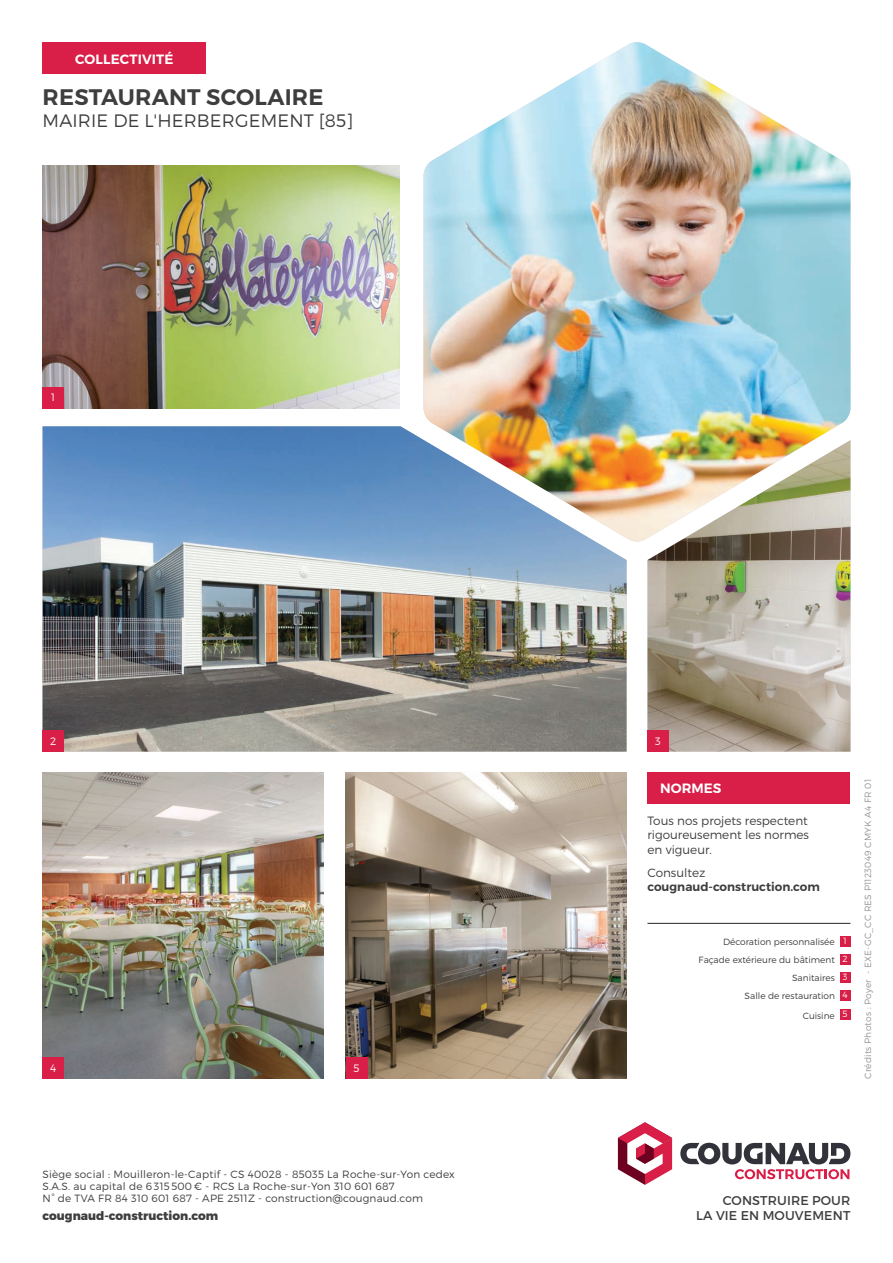
<style>
.page{position:relative;width:893px;height:1263px;background:#fff}
.page>*{position:absolute;margin:0;border:0;box-sizing:border-box;transform-origin:0 0}
.t1{font:600 22.5px "Montserrat";letter-spacing:.01em;color:#3e3e3f}
.t2{font:300 18px "Montserrat";letter-spacing:.01em;color:#3e3e3f}
.t3{font:600 13.5px "Montserrat";letter-spacing:.01em;color:#fff}
.t4{font:12.75px/15.8px "Montserrat";letter-spacing:.01em;color:#3e3e3f;text-align:right}
.t5{font:300 12px/14.4px "Montserrat";color:#3e3e3f;text-align:justify}
.t6{font:600 12px "Montserrat";color:#3e3e3f}
.t7{font:800 12px "Montserrat";color:#3e3e3f}
.t8{font:300 10.65px "Montserrat";color:#fff}
.t9{font:300 10.5px/12px "Montserrat";letter-spacing:.02em;color:#3e3e3f}
.t10{font:300 9px/18px "Montserrat";color:#3e3e3f;text-align:right}
.t11{font:300 9px "Montserrat";letter-spacing:.02em;color:#939598}
.s1{color:#fff}
</style>
<div class="page">
<img style="left:43px;top:773px;width:280px;height:306px">
<img style="left:346px;top:772px;width:281px;height:307px">
<img style="left:647px;top:542px;width:203px;height:210px">
<img style="left:43px;top:426px;width:584px;height:326px">
<img style="left:423px;top:42px;width:427px;height:500px">
<hr style="left:647px;top:923px;width:203px;height:1px;background:#3e3e3f">
<div style="left:43px;top:43px;width:163px;height:31px;background:#d91e47"></div>
<div style="left:647px;top:772px;width:203px;height:32px;background:#d91e47"></div>
<div style="left:840px;top:936px;width:10px;height:11px;background:#d91e47"></div>
<div style="left:840px;top:954px;width:10px;height:11px;background:#d91e47"></div>
<div style="left:840px;top:972px;width:10px;height:11px;background:#d91e47"></div>
<div style="left:840px;top:990px;width:10px;height:11px;background:#d91e47"></div>
<div style="left:840px;top:1009px;width:10px;height:10px;background:#d91e47"></div>
<svg style="left:680px;top:1143px;width:170px;height:36px"></svg>
<svg style="left:618px;top:1122px;width:54px;height:63px"></svg>
<div style="left:43px;top:730px;width:21px;height:22px;background:#d91e47"></div>
<div style="left:43px;top:1057px;width:21px;height:22px;background:#d91e47"></div>
<div style="left:346px;top:1057px;width:21px;height:22px;background:#d91e47"></div>
<div style="left:647px;top:730px;width:22px;height:22px;background:#d91e47"></div>
<img style="left:43px;top:166px;width:357px;height:242px">
<div style="left:43px;top:387px;width:21px;height:21px;background:#d91e47"></div>
<p class="t3" style="left:75px;top:50px;width:100px">COLLECTIVITÉ</p>
<h1 class="t1" style="left:43px;top:83px;width:282px">RESTAURANT SCOLAIRE</h1>
<h2 class="t2" style="left:43px;top:110px;width:313px">MAIRIE DE L'HERBERGEMENT [85]</h2>
<p class="t8" style="left:51px;top:391px;width:5px">1</p>
<p class="t8" style="left:50px;top:734px;width:8px">2</p>
<p class="t8" style="left:50px;top:1061px;width:8px">4</p>
<p class="t8" style="left:354px;top:1061px;width:8px">5</p>
<p class="t9" style="left:43px;top:1168px;width:414px">Siège social : Mouilleron-le-Captif - CS 40028 - 85035 La Roche-sur-Yon cedex<br>S.A.S. au capital de 6 315 500 € - RCS La Roche-sur-Yon 310 601 687<br>N° de TVA FR 84 310 601 687 - APE 2511Z - construction@cougnaud.com</p>
<p class="t7" style="left:43px;top:1209px;width:177px">cougnaud-construction.com</p>
<p class="t8" style="left:655px;top:734px;width:7px">3</p>
<p class="t3" style="left:660px;top:780px;width:63px">NORMES</p>
<p class="t5" style="left:647px;top:813px;width:163px">Tous nos projets respectent rigoureusement les normes en vigueur.</p>
<p class="t5" style="left:647px;top:865px;width:59px">Consultez</p>
<p class="t6" style="left:647px;top:879px;width:174px">cougnaud-construction.com</p>
<p class="t10" style="left:699px;top:933px;width:151px">Décoration personnalisée <span class="s1">1<br></span>Façade extérieure du bâtiment <span class="s1">2<br></span>Sanitaires <span class="s1">3<br></span>Salle de restauration <span class="s1">4</span></p>
<p class="t10" style="left:803px;top:1006px;width:46px">Cuisine <sup>5</sup></p>
<p class="t11" style="left:862px;top:1079px;width:301px;rotate:-90deg">Crédits Photos : Poyer - EXE-GC_CC RES P1123049 CMYK A4 FR 01</p>
<p class="t4" style="left:696px;top:1192px;width:156px">CONSTRUIRE POUR<br>LA VIE EN MOUVEMENT</p>
</div>
